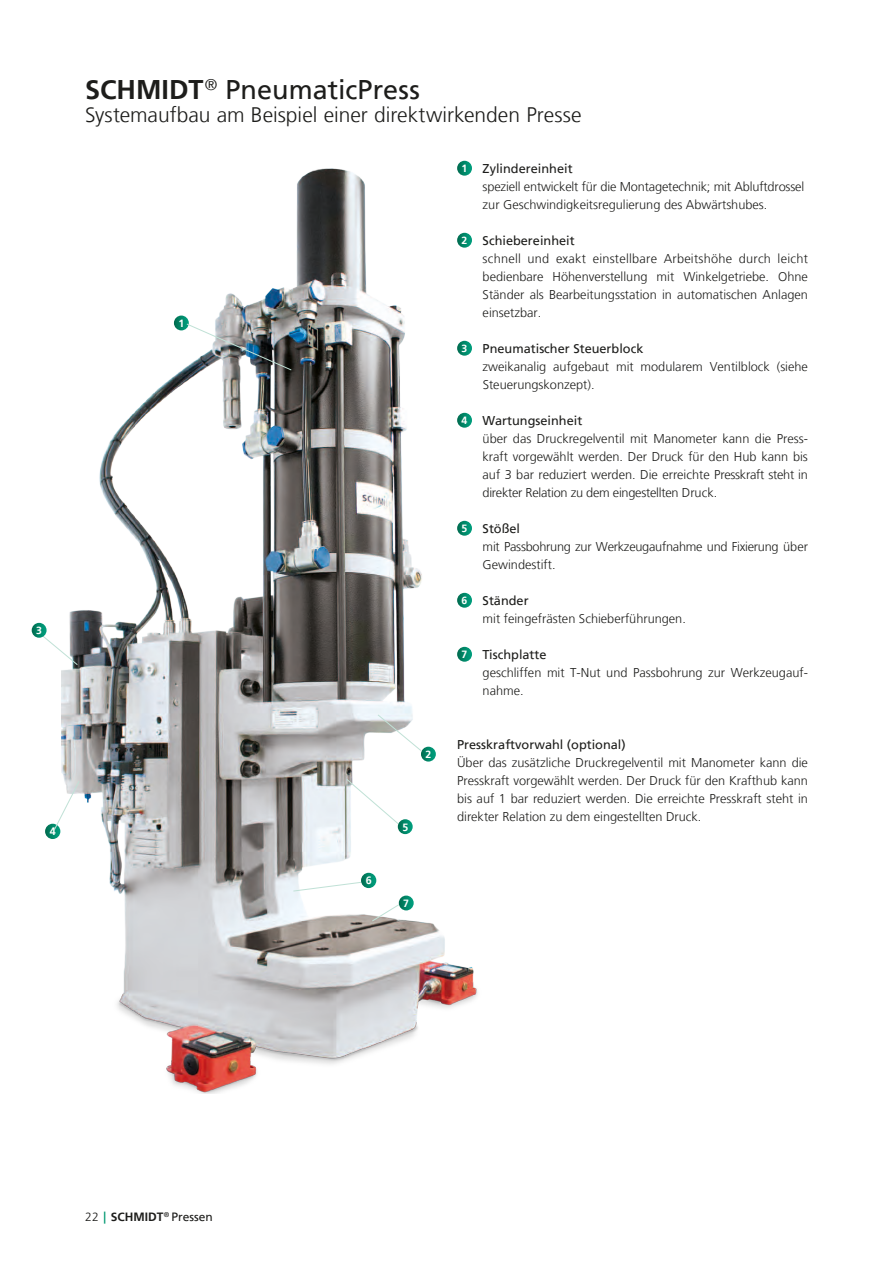
<style>
.page{position:relative;width:893px;height:1263px;background:#fff}
.page>*{position:absolute;margin:0;border:0;box-sizing:border-box;transform-origin:0 0}
.t1{font:27px "Frutiger LT";color:#1d1d1b}
.t2{font:300 21px "Frutiger LT";color:#1d1d1b}
.t3{font:300 12.75px/18px "Frutiger LT";color:#1d1d1b}
.t4{font:300 12.75px/18px "Frutiger LT";letter-spacing:-.02em;color:#1d1d1b}
.t5{font:12.75px "Frutiger LT";color:#1d1d1b}
.t6{font:700 12px "Frutiger LT";color:#1d1d1b}
.t7{font:700 10.8px "Frutiger CE";color:#fff}
.t8{font:700 10.5px "Frutiger CE";color:#fff}
.s1{font-weight:700}
.s2{font-family:"Frutiger CE";font-weight:700;font-size:10.5px;color:#fff}
.s3{font-weight:400}
.s4{font-weight:300}
.s5{font-family:"Frutiger CE";color:#009871}
</style>
<div class="page">
<img style="left:62px;top:162px;width:416px;height:931px">
<svg style="left:174px;top:316px;width:15px;height:14px"></svg>
<img style="left:186px;top:323px;width:106px;height:48px">
<svg style="left:377px;top:714px;width:45px;height:38px"></svg>
<svg style="left:421px;top:747px;width:15px;height:14px"></svg>
<svg style="left:33px;top:628px;width:45px;height:38px"></svg>
<svg style="left:32px;top:623px;width:15px;height:15px"></svg>
<svg style="left:45px;top:824px;width:15px;height:15px"></svg>
<svg style="left:53px;top:780px;width:27px;height:51px"></svg>
<svg style="left:346px;top:778px;width:56px;height:49px"></svg>
<svg style="left:398px;top:819px;width:15px;height:15px"></svg>
<svg style="left:293px;top:881px;width:69px;height:11px"></svg>
<svg style="left:361px;top:873px;width:15px;height:15px"></svg>
<svg style="left:371px;top:904px;width:29px;height:18px"></svg>
<svg style="left:399px;top:895px;width:15px;height:15px"></svg>
<svg style="left:457px;top:161px;width:15px;height:15px"></svg>
<svg style="left:457px;top:233px;width:15px;height:15px"></svg>
<svg style="left:457px;top:341px;width:15px;height:15px"></svg>
<svg style="left:457px;top:413px;width:15px;height:15px"></svg>
<svg style="left:457px;top:521px;width:15px;height:15px"></svg>
<svg style="left:457px;top:593px;width:15px;height:15px"></svg>
<svg style="left:457px;top:647px;width:15px;height:15px"></svg>
<p class="t8" style="left:36px;top:624px;width:7px">3</p>
<p class="t7" style="left:50px;top:825px;width:8px">4</p>
<h1 class="t1" style="left:85px;top:74px;width:336px"><span class="s1">SCHMIDT</span><sup>®</sup> PneumaticPress</h1>
<h2 class="t2" style="left:85px;top:102px;width:498px">Systemaufbau am Beispiel einer direktwirkenden Presse</h2>
<p class="t8" style="left:178px;top:317px;width:7px">1</p>
<p class="t7" style="left:366px;top:874px;width:8px">6</p>
<p class="t8" style="left:425px;top:748px;width:7px">2</p>
<p class="t8" style="left:402px;top:821px;width:7px">5</p>
<p class="t3" style="left:483px;top:159px;width:323px;text-indent:-21px"><span class="s2">1</span> <span class="s3">Zylindereinheit<br></span>speziell entwickelt für die Montagetechnik; mit Abluftdrossel zur Geschwindigkeitsregulierung des Abwärtshubes.</p>
<p class="t3" style="left:483px;top:231px;width:327px;text-indent:-21px"><span class="s2">2</span> <span class="s3">Schiebereinheit<br></span>schnell und exakt einstellbare Arbeitshöhe durch leicht bedienbare Höhenverstellung mit Winkelgetriebe. Ohne Ständer als Bearbeitungsstation in automatischen Anlagen einsetzbar.</p>
<p class="t3" style="left:483px;top:339px;width:327px;text-indent:-21px"><span class="s2">3</span> <span class="s3">Pneumatischer Steuerblock<br></span>zweikanalig aufgebaut mit modularem Ventilblock (siehe<br>Steuerungskonzept).</p>
<p class="t3" style="left:483px;top:411px;width:327px;text-indent:-21px"><span class="s2">4</span> <span class="s3">Wartungseinheit<br></span>über das Druckregelventil mit Manometer kann die Press&shy;kraft vorgewählt werden. Der Druck für den Hub kann bis auf 3 bar reduziert werden. Die erreichte Presskraft steht in direkter Relation zu dem eingestellten Druck.</p>
<p class="t4" style="left:483px;top:519px;width:327px;text-indent:-21px"><span class="s2">5</span> <span class="s3">Stößel<br></span>mit Passbohrung zur Werkzeugaufnahme und Fixierung über<br>Gewindestift.</p>
<p class="t3" style="left:483px;top:591px;width:205px;text-indent:-21px"><span class="s2">6</span> <span class="s3">Ständer<br></span>mit feingefrästen Schieberführungen.</p>
<p class="t3" style="left:483px;top:645px;width:327px;text-indent:-21px"><span class="s2">7</span> <span class="s3">Tischplatte<br></span>geschliffen mit T-Nut und Passbohrung zur Werkzeugauf&shy;nahme.</p>
<p class="t5" style="left:457px;top:737px;width:170px">Presskraftvorwahl (optional)</p>
<p class="t3" style="left:457px;top:753px;width:352px;text-align:justify">Über das zusätzliche Druckregelventil mit Manometer kann die Presskraft vorgewählt werden. Der Druck für den Krafthub kann bis auf 1 bar reduziert werden. Die erreichte Presskraft steht in direkter Relation zu dem eingestellten Druck.</p>
<p class="t8" style="left:403px;top:897px;width:7px">7</p>
<p class="t6" style="left:85px;top:1210px;width:129px"><span class="s4">22</span> <span class="s5">|</span> SCHMIDT<sup>®</sup> <span class="s3">Pressen</span></p>
</div>
